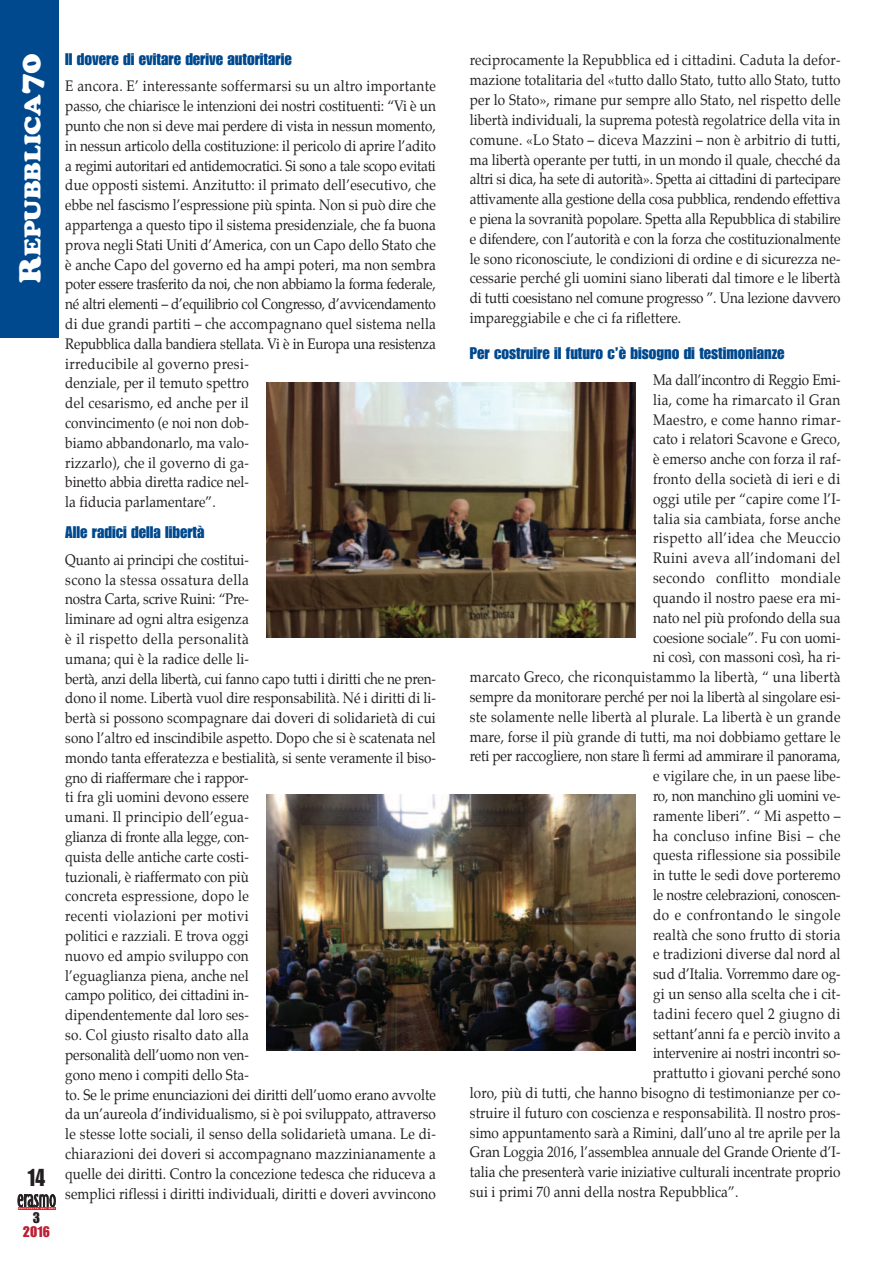
<style>
.page{position:relative;width:893px;height:1263px;background:#fff}
.page>*{position:absolute;margin:0;border:0;box-sizing:border-box;transform-origin:0 0}
.t1{font:24px "Impact";color:#231f20;scale:.9 1}
.t2{font:22.5px "Cooper Black Std";color:#fff;scale:1.1 1}
.t3{font:16.5px "Impact";color:#01498e}
.t4{font:15px/19.8px "Palatino";letter-spacing:.005em;color:#231f20;scale:.9 1}
.t5{font:15px "Palatino";letter-spacing:.035em;color:#231f20;scale:.9 1}
.t6{font:15px "Palatino";letter-spacing:.025em;color:#231f20;scale:.9 1}
.t7{font:15px "Palatino";letter-spacing:-.015em;color:#231f20;scale:.9 1}
.t8{font:15px "Palatino";letter-spacing:.03em;color:#231f20;scale:.9 1}
.t9{font:15px "Impact";color:#ba1f33}
.t10{font:15px "Impact";color:#231f20}
.t11{font:700 2.1px "Officina Sans";letter-spacing:.2em;color:#fff;scale:1.53 1}
.s1{font-size:30px}
</style>
<div class="page">
<div style="left:0;top:0;width:59px;height:338px;background:#01498e"></div>
<svg style="left:18px;top:1194px;width:38px;height:13px"></svg>
<hr style="left:18px;top:1207px;width:38px;height:2px;background:#ee1d23">
<img style="left:267px;top:383px;width:368px;height:254px">
<img style="left:267px;top:795px;width:368px;height:256px">
<h2 class="t2" style="left:25px;top:283px;width:211px;rotate:-90deg"><span class="s1">R</span>EPUBBLICA<span class="s1">70</span></h2>
<h1 class="t1" style="left:27px;top:1169px;width:22px">14</h1>
<p class="t11" style="left:19px;top:1207px;width:25px">Notiziario del GOI</p>
<p class="t10" style="left:33px;top:1212px;width:9px">3</p>
<p class="t9" style="left:23px;top:1226px;width:29px">2016</p>
<p class="t3" style="left:65px;top:53px;width:228px">Il dovere di evitare derive autoritarie</p>
<p class="t4" style="left:65px;top:77px;width:413px">E ancora. E’ interessante soffermarsi su un altro importante passo, che chiarisce le intenzioni dei nostri costituenti: “Vi è un punto che non si deve mai perdere di vista in nessun momento, in nessun articolo della costituzione: il pericolo di aprire l’adito a regimi autoritari ed antidemocratici. Si sono a tale scopo evitati due opposti sistemi. Anzitutto: il primato dell’esecutivo, che ebbe nel fascismo l’espressione più spinta. Non si può dire che appartenga a questo tipo il sistema presidenziale, che fa buona prova negli Stati Uniti d’America, con un Capo dello Stato che è anche Capo del governo ed ha ampi poteri, ma non sembra poter essere trasferito da noi, che non abbiamo la forma federale, né altri elementi – d’equilibrio col Congresso, d’avvicendamento di due grandi partiti – che accompagnano quel sistema nella Repubblica dalla bandiera stellata. Vi è in Europa una resistenza irreducibile al governo presi-<br>denziale, per il temuto spettro<br>del cesarismo, ed anche per il<br>convincimento (e noi non dob-<br>biamo abbandonarlo, ma valo-<br>rizzarlo), che il governo di ga-<br>binetto abbia diretta radice nel-<br>la fiducia parlamentare”.</p>
<p class="t3" style="left:65px;top:527px;width:141px">Alle radici della libertà</p>
<p class="t4" style="left:65px;top:551px;width:413px">Quanto ai principi che costitui-<br>scono la stessa ossatura della<br>nostra Carta, scrive Ruini: “Pre-<br>liminare ad ogni altra esigenza<br>è il rispetto della personalità<br>umana; qui è la radice delle li-<br>bertà, anzi della libertà, cui fanno capo tutti i diritti che ne pren&shy;dono il nome. Libertà vuol dire responsabilità. Né i diritti di li&shy;bertà si possono scompagnare dai doveri di solidarietà di cui sono l’altro ed inscindibile aspetto. Dopo che si è scatenata nel mondo tanta efferatezza e bestialità, si sente veramente il biso&shy;gno di riaffermare che i rappor-<br>ti fra gli uomini devono essere<br>umani. Il principio dell’egua-<br>glianza di fronte alla legge, con-<br>quista delle antiche carte costi-<br>tuzionali, è riaffermato con più<br>concreta espressione, dopo le<br>recenti violazioni per motivi<br>politici e razziali. E trova oggi<br>nuovo ed ampio sviluppo con<br>l’eguaglianza piena, anche nel<br>campo politico, dei cittadini in-<br>dipendentemente dal loro ses-<br>so. Col giusto risalto dato alla<br>personalità dell’uomo non ven-<br>gono meno i compiti dello Sta-<br>to. Se le prime enunciazioni dei diritti dell’uomo erano avvolte da un’aureola d’individualismo, si è poi sviluppato, attraverso le stesse lotte sociali, il senso della solidarietà umana. Le di&shy;chiarazioni dei doveri si accompagnano mazzinianamente a quelle dei diritti. Contro la concezione tedesca che riduceva a semplici riflessi i diritti individuali, diritti e doveri avvincono</p>
<p class="t4" style="left:470px;top:51px;width:413px;text-align:justify">reciprocamente la Repubblica ed i cittadini. Caduta la defor&shy;mazione totalitaria del «tutto dallo Stato, tutto allo Stato, tutto per lo Stato», rimane pur sempre allo Stato, nel rispetto delle libertà individuali, la suprema potestà regolatrice della vita in comune. «Lo Stato – diceva Mazzini – non è arbitrio di tutti, ma libertà operante per tutti, in un mondo il quale, checché da altri si dica, ha sete di autorità». Spetta ai cittadini di partecipare attivamente alla gestione della cosa pubblica, rendendo effettiva e piena la sovranità popolare. Spetta alla Repubblica di stabilire e difendere, con l’autorità e con la forza che costituzionalmente le sono riconosciute, le condizioni di ordine e di sicurezza ne&shy;cessarie perché gli uomini siano liberati dal timore e le libertà di tutti coesistano nel comune progresso ”. Una lezione davvero impareggiabile e che ci fa riflettere.</p>
<p class="t3" style="left:470px;top:347px;width:316px">Per costruire il futuro c’è bisogno di testimonianze</p>
<p class="t4" style="left:653px;top:371px;width:210px">Ma dall’incontro di Reggio Emi-</p>
<p class="t8" style="left:653px;top:392px;width:210px">lia, come ha rimarcato il Gran</p>
<p class="t6" style="left:653px;top:412px;width:210px">Maestro, e come hanno rimar-</p>
<p class="t4" style="left:653px;top:430px;width:210px">cato i relatori Scavone e Greco,</p>
<p class="t4" style="left:653px;top:450px;width:210px">è emerso anche con forza il raf-</p>
<p class="t6" style="left:653px;top:472px;width:210px">fronto della società di ieri e di</p>
<p class="t4" style="left:653px;top:490px;width:210px">oggi utile per “capire come l’I-</p>
<p class="t6" style="left:653px;top:511px;width:210px">talia sia cambiata, forse anche</p>
<p class="t5" style="left:653px;top:531px;width:210px">rispetto all’idea che Meuccio</p>
<p class="t5" style="left:653px;top:551px;width:210px">Ruini aveva all’indomani del</p>
<p class="t5" style="left:653px;top:571px;width:210px">secondo conflitto mondiale</p>
<p class="t4" style="left:653px;top:589px;width:210px">quando il nostro paese era mi-</p>
<p class="t4" style="left:653px;top:609px;width:210px">nato nel più profondo della sua</p>
<p class="t4" style="left:653px;top:628px;width:210px">coesione sociale”. Fu con uomi-</p>
<p class="t4" style="left:653px;top:648px;width:210px">ni così, con massoni così, ha ri-</p>
<p class="t6" style="left:470px;top:670px;width:413px">marcato Greco, che riconquistammo la libertà, “ una libertà</p>
<p class="t4" style="left:470px;top:688px;width:413px">sempre da monitorare perché per noi la libertà al singolare esi-</p>
<p class="t4" style="left:470px;top:708px;width:413px">ste solamente nelle libertà al plurale. La libertà è un grande</p>
<p class="t4" style="left:470px;top:727px;width:413px">mare, forse il più grande di tutti, ma noi dobbiamo gettare le</p>
<p class="t4" style="left:470px;top:747px;width:413px">reti per raccogliere, non stare lì fermi ad ammirare il panorama,</p>
<p class="t4" style="left:653px;top:767px;width:210px">e vigilare che, in un paese libe-</p>
<p class="t7" style="left:653px;top:789px;width:210px">ro, non manchino gli uomini ve-</p>
<p class="t4" style="left:653px;top:807px;width:210px">ramente liberi”. “ Mi aspetto –</p>
<p class="t5" style="left:653px;top:828px;width:210px">ha concluso infine Bisi – che</p>
<p class="t4" style="left:653px;top:846px;width:210px">questa riflessione sia possibile</p>
<p class="t4" style="left:653px;top:866px;width:210px">in tutte le sedi dove porteremo</p>
<p class="t4" style="left:653px;top:886px;width:210px">le nostre celebrazioni, conoscen-</p>
<p class="t5" style="left:653px;top:907px;width:210px">do e confrontando le singole</p>
<p class="t4" style="left:653px;top:925px;width:210px">realtà che sono frutto di storia</p>
<p class="t4" style="left:653px;top:945px;width:210px">e tradizioni diverse dal nord al</p>
<p class="t4" style="left:653px;top:965px;width:210px">sud d’Italia. Vorremmo dare og-</p>
<p class="t4" style="left:653px;top:985px;width:210px">gi un senso alla scelta che i cit-</p>
<p class="t5" style="left:653px;top:1006px;width:210px">tadini fecero quel 2 giugno di</p>
<p class="t4" style="left:653px;top:1024px;width:210px">settant’anni fa e perciò invito a</p>
<p class="t4" style="left:653px;top:1044px;width:210px">intervenire ai nostri incontri so-</p>
<p class="t4" style="left:653px;top:1064px;width:210px">prattutto i giovani perché sono</p>
<p class="t4" style="left:470px;top:1084px;width:413px">loro, più di tutti, che hanno bisogno di testimonianze per co-</p>
<p class="t4" style="left:470px;top:1104px;width:413px">struire il futuro con coscienza e responsabilità. Il nostro pros-</p>
<p class="t4" style="left:470px;top:1123px;width:413px">simo appuntamento sarà a Rimini, dall’uno al tre aprile per la</p>
<p class="t4" style="left:470px;top:1143px;width:413px">Gran Loggia 2016, l’assemblea annuale del Grande Oriente d’I-</p>
<p class="t4" style="left:470px;top:1163px;width:413px">talia che presenterà varie iniziative culturali incentrate proprio</p>
<p class="t4" style="left:470px;top:1183px;width:300px">sui i primi 70 anni della nostra Repubblica”.</p>
</div>
